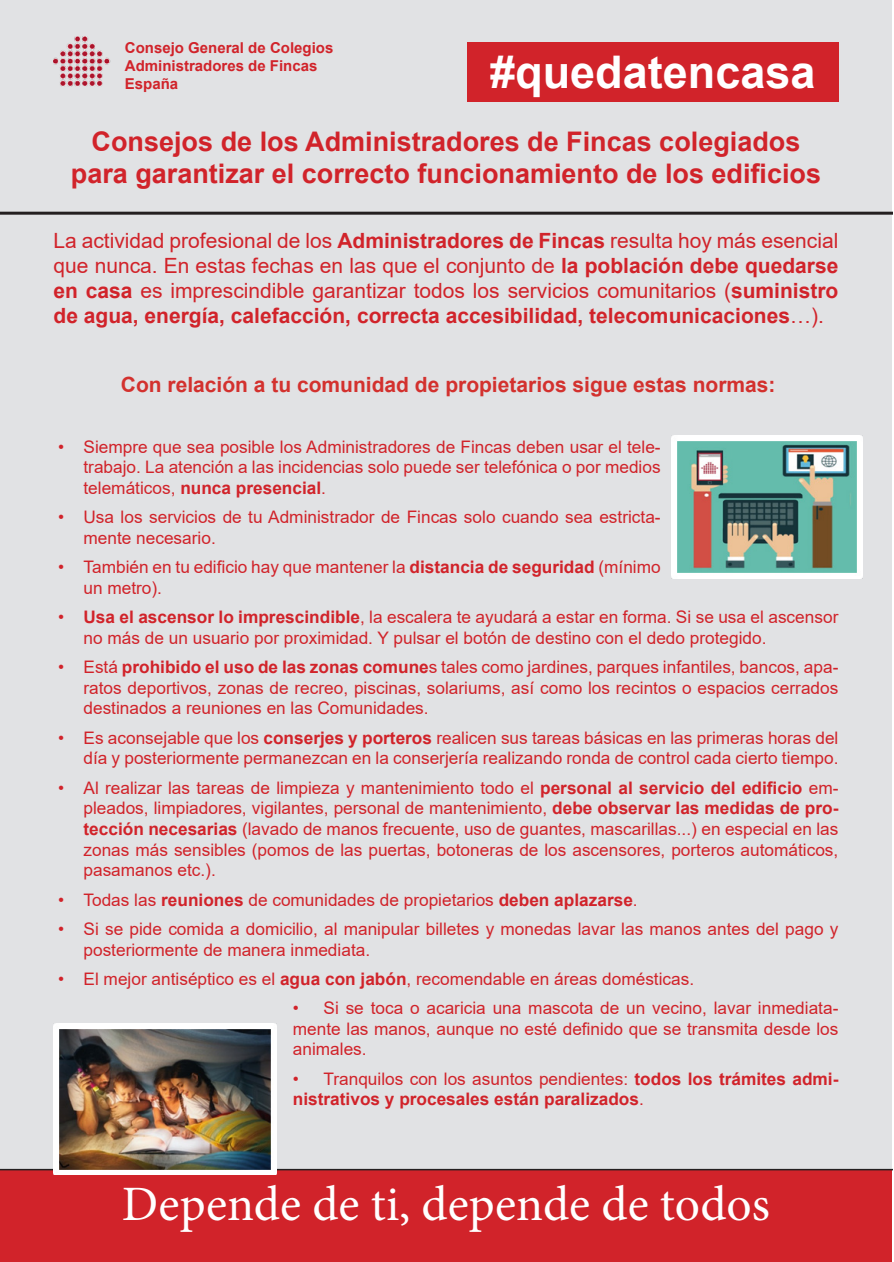
<style>
.page{position:relative;width:894px;height:1262px;background:#fff}
.page>*{position:absolute;margin:0;border:0;box-sizing:border-box;transform-origin:0 0}
.t1{font:49.5px "Minion Pro";color:#fff}
.t2{font:700 45px "Arial";color:#fff}
.t3{font:700 27px "Arial";color:#d1232a}
.t4{font:21px/25.2px "Arial";color:#d1232a;text-align:justify}
.t5{font:700 21px "Arial";color:#d3312e}
.t6{font:17.25px/20.7px "Arial";color:#d1232a;text-align:justify}
.t7{font:700 17.25px/20.7px "Arial";color:#d1232a}
.t8{font:700 15px "Arial";color:#d1232a}
.s1{font-weight:700}
.s2{font-weight:400}
</style>
<div class="page">
<div style="left:0;top:0;width:892px;height:1169px;background:#e1e2e4"></div>
<div style="left:0;top:1169px;width:892px;height:93px;background:#d1232a"></div>
<img style="left:54px;top:37px;width:65px;height:53px">
<div style="left:467px;top:42px;width:371px;height:60px;background:#d1232a"></div>
<img style="left:672px;top:436px;width:191px;height:143px">
<img style="left:54px;top:1024px;width:222px;height:150px">
<hr style="left:0;top:212px;width:892px;height:3px;background:#231f20">
<p class="t8" style="left:125px;top:37px;width:210px">Consejo General de Colegios</p>
<p class="t8" style="left:125px;top:55px;width:194px">Administradores de Fincas</p>
<p class="t8" style="left:125px;top:73px;width:55px">España</p>
<p class="t2" style="left:490px;top:41px;width:327px">#quedatencasa</p>
<p class="t3" style="left:92px;top:122px;width:710px">Consejos de los Administradores de Fincas colegiados</p>
<p class="t3" style="left:71px;top:155px;width:752px">para garantizar el correcto funcionamiento de los edificios</p>
<p class="t4" style="left:54px;top:227px;width:786px">La actividad profesional de los <span class="s1">Administradores de Fincas</span> resulta hoy más esencial que nunca. En estas fechas en las que el conjunto de <span class="s1">la población debe quedarse en casa</span> es imprescindible garantizar todos los servicios comunitarios (<span class="s1">suministro de agua, energía, calefacción, correcta accesibilidad, telecomunicaciones</span>…).</p>
<p class="t5" style="left:121px;top:369px;width:656px">Con relación a tu comunidad de propietarios sigue estas normas:</p>
<p class="t6" style="left:84px;top:436px;width:579px;text-indent:-26px">• Siempre que sea posible los Administradores de Fincas deben usar el tele&shy;trabajo. La atención a las incidencias solo puede ser telefónica o por medios telemáticos, <span class="s1">nunca presencial</span>.</p>
<p class="t6" style="left:84px;top:507px;width:579px;text-indent:-26px">• Usa los servicios de tu Administrador de Fincas solo cuando sea estricta&shy;mente necesario.</p>
<p class="t6" style="left:84px;top:557px;width:579px;text-indent:-26px">• También en tu edificio hay que mantener la <span class="s1">distancia de seguridad</span> (mínimo un metro).</p>
<p class="t6" style="left:84px;top:607px;width:756px;text-indent:-26px">• <span class="s1">Usa el ascensor lo imprescindible</span>, la escalera te ayudará a estar en forma. Si se usa el ascensor no más de un usuario por proximidad. Y pulsar el botón de destino con el dedo protegido.</p>
<p class="t6" style="left:84px;top:656px;width:756px;text-indent:-26px">• Está <span class="s1">prohibido el uso de las zonas comune</span>s tales como jardines, parques infantiles, bancos, apa&shy;ratos deportivos, zonas de recreo, piscinas, solariums, así como los recintos o espacios cerrados destinados a reuniones en las Comunidades.</p>
<p class="t6" style="left:58px;top:727px;width:782px;text-align:right">• Es aconsejable que los <span class="s1">conserjes y porteros</span> realicen sus tareas básicas en las primeras horas del día y posteriormente permanezcan en la conserjería realizando ronda de control cada cierto tiempo.</p>
<p class="t6" style="left:84px;top:777px;width:756px;text-indent:-26px">• Al realizar las tareas de limpieza y mantenimiento todo el <span class="s1">personal al servicio del edificio</span> em&shy;pleados, limpiadores, vigilantes, personal de mantenimiento, <span class="s1">debe observar las medidas de pro&shy;tección necesarias</span> (lavado de manos frecuente, uso de guantes, mascarillas...) en especial en las zonas más sensibles (pomos de las puertas, botoneras de los ascensores, porteros automáticos, pasamanos etc.).</p>
<p class="t6" style="left:58px;top:889px;width:581px">• Todas las <span class="s1">reuniones</span> de comunidades de propietarios <span class="s1">deben aplazarse</span>.</p>
<p class="t6" style="left:84px;top:918px;width:756px;text-indent:-26px">• Si se pide comida a domicilio, al manipular billetes y monedas lavar las manos antes del pago y posteriormente de manera inmediata.</p>
<p class="t6" style="left:58px;top:968px;width:638px">• El mejor antiséptico es el <span class="s1">agua con jabón</span>, recomendable en áreas domésticas.</p>
<p class="t6" style="left:293px;top:997px;width:547px">• Si se toca o acaricia una mascota de un vecino, lavar inmediata&shy;mente las manos, aunque no esté definido que se transmita desde los animales.</p>
<p class="t7" style="left:293px;top:1068px;width:547px"><span class="s2">• Tranquilos con los asuntos pendientes:</span> todos los trámites admi&shy;nistrativos y procesales están paralizados<span class="s2">.</span></p>
<p class="t1" style="left:122px;top:1171px;width:649px">Depende de ti, depende de todos</p>
</div>
